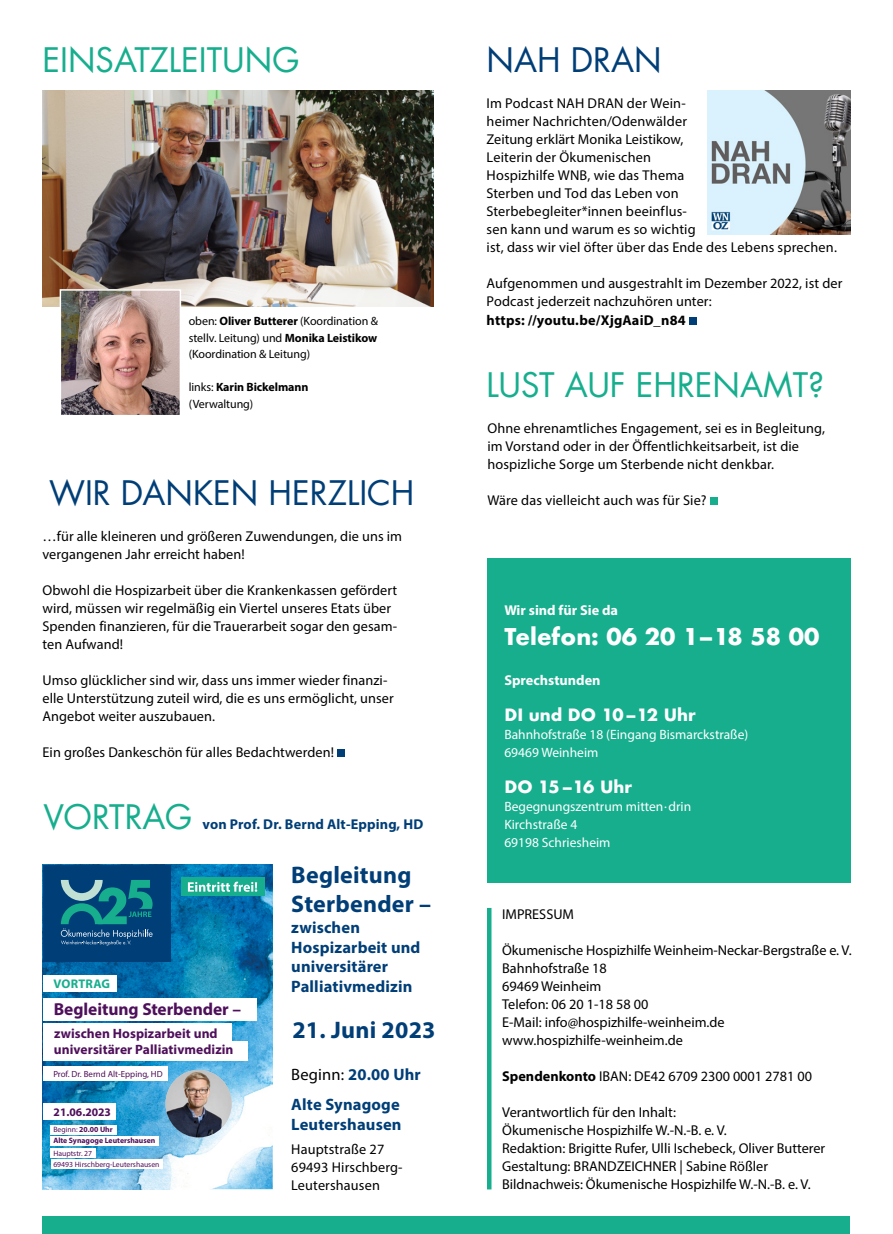
<style>
.page{position:relative;width:893px;height:1234px;background:#fff}
.page>*{position:absolute;margin:0;border:0;box-sizing:border-box;transform-origin:0 0}
.t1{font:33px "Futura Com";color:#17ae8e}
.t2{font:33px "Futura Com";color:#003e77}
.t3{font:700 24px/28.8px "Myriad Pro";letter-spacing:.01em;color:#003e77}
.t4{font:700 22.5px "Futura";color:#fff}
.t5{font:700 17.4px "Myriad Pro";letter-spacing:-.005em;color:#4f105b}
.t6{font:700 16.5px/19.8px "Myriad Pro";letter-spacing:.01em;color:#003e77}
.t7{font:700 16.5px "Futura";color:#fff}
.t8{font:14.25px/18px "Myriad Pro";letter-spacing:.005em;color:#000}
.t9{font:700 14.25px "Myriad Pro";letter-spacing:.01em;color:#003e77}
.t10{font:700 14.25px "Myriad Pro";letter-spacing:.015em;color:#000}
.t11{font:700 14.25px "Myriad Pro";color:#fff}
.t12{font:13.5px/18px "Myriad Pro";color:#fff}
.t13{font:700 13.5px/16.4px "Myriad Pro";letter-spacing:.005em;color:#4f105b}
.t14{font:700 12.6px "Myriad Pro";letter-spacing:.02em;color:#17ae8e}
.t15{font:12px/16.5px "Myriad Pro";letter-spacing:-.005em;color:#000}
.t16{font:700 11.55px "Myriad Pro";color:#4f105b}
.t17{font:8.85px "Myriad Pro";color:#4f105b}
.t18{font:700 7.65px/10.8px "Myriad Pro";color:#4f105b}
.t19{font:7.65px/10.8px "Myriad Pro";color:#4f105b}
.s1{font-weight:700}
.s2{font-weight:400;color:#000}
.s3{font-weight:400}
</style>
<div class="page">
<div style="left:689px;top:317px;width:7px;height:7px;background:#003e77"></div>
<img style="left:43px;top:90px;width:391px;height:216px">
<hr style="left:487px;top:907px;width:4px;height:282px;background:#17ae8e">
<div style="left:487px;top:558px;width:363px;height:324px;background:#17ae8e"></div>
<div style="left:337px;top:749px;width:8px;height:7px;background:#003e77"></div>
<div style="left:43px;top:1216px;width:807px;height:17px;background:#17ae8e"></div>
<img style="left:708px;top:90px;width:142px;height:144px">
<div style="left:710px;top:497px;width:7px;height:7px;background:#17ae8e"></div>
<img style="left:43px;top:864px;width:230px;height:324px">
<div style="left:43px;top:1040px;width:205px;height:20px;background:#fff"></div>
<div style="left:51px;top:1158px;width:111px;height:10px;background:#fff"></div>
<div style="left:51px;top:1124px;width:66px;height:10px;background:#fff"></div>
<div style="left:51px;top:1135px;width:108px;height:10px;background:#fff"></div>
<div style="left:51px;top:1147px;width:45px;height:10px;background:#fff"></div>
<div style="left:43px;top:1102px;width:72px;height:17px;background:#fff"></div>
<div style="left:43px;top:974px;width:74px;height:17px;background:#fff"></div>
<div style="left:43px;top:864px;width:127px;height:97px;background:#003e77"></div>
<svg style="left:61px;top:880px;width:92px;height:65px"></svg>
<div style="left:43px;top:1066px;width:125px;height:14px;background:#fff"></div>
<img style="left:165px;top:1069px;width:67px;height:68px">
<div style="left:43px;top:998px;width:213px;height:22px;background:#fff"></div>
<img style="left:192px;top:1119px;width:81px;height:69px">
<div style="left:181px;top:877px;width:83px;height:18px;background:#17ae8e"></div>
<svg style="left:188px;top:881px;width:69px;height:10px"></svg>
<div style="left:43px;top:1022px;width:188px;height:19px;background:#fff"></div>
<img style="left:63px;top:292px;width:115px;height:121px">
<div style="left:60px;top:289px;width:121px;height:127px;border:2px solid #fff"></div>
<h1 class="t1" style="left:43px;top:38px;width:258px">EINSATZLEITUNG</h1>
<h1 class="t2" style="left:487px;top:38px;width:177px">NAH DRAN</h1>
<p class="t8" style="left:487px;top:94px;width:352px">Im Podcast NAH DRAN der Wein-<br>heimer Nachrichten/Odenwälder<br>Zeitung erklärt Monika Leistikow,<br>Leiterin der Ökumenischen<br>Hospizhilfe WNB, wie das Thema<br>Sterben und Tod das Leben von<br>Sterbebegleiter*innen beeinflus-<br>sen kann und warum es so wichtig<br>ist, dass wir viel öfter über das Ende des Lebens sprechen.</p>
<p class="t8" style="left:487px;top:274px;width:357px">Aufgenommen und ausgestrahlt im Dezember 2022, ist der<br>Podcast jederzeit nachzuhören unter:</p>
<p class="t15" style="left:189px;top:313px;width:191px">oben: <span class="s1">Oliver Butterer</span> (Koordination &amp;</p>
<p class="t10" style="left:487px;top:310px;width:201px">https: //youtu.be/XjgAaiD_n84</p>
<p class="t15" style="left:189px;top:329px;width:190px">stellv. Leitung) und <span class="s1">Monika Leistikow </span>(Koordination &amp; Leitung)</p>
<p class="t15" style="left:189px;top:379px;width:121px">links: <span class="s1">Karin Bickelmann </span>(Verwaltung)</p>
<h1 class="t1" style="left:487px;top:362px;width:339px">LUST AUF EHRENAMT?</h1>
<h1 class="t2" style="left:49px;top:470px;width:367px">WIR DANKEN HERZLICH</h1>
<p class="t8" style="left:43px;top:526px;width:361px">…für alle kleineren und größeren Zuwendungen, die uns im vergangenen Jahr erreicht haben!</p>
<p class="t8" style="left:43px;top:580px;width:356px">Obwohl die Hospizarbeit über die Krankenkassen gefördert wird, müssen wir regelmäßig ein Viertel unseres Etats über Spenden finanzieren, für die Trauerarbeit sogar den gesam&shy;ten Aufwand!</p>
<p class="t8" style="left:43px;top:670px;width:353px">Umso glücklicher sind wir, dass uns immer wieder finanzi&shy;elle Unterstützung zuteil wird, die es uns ermöglicht, unser<br>Angebot weiter auszubauen.</p>
<p class="t8" style="left:43px;top:742px;width:293px">Ein großes Dankeschön für alles Bedachtwerden!</p>
<h1 class="t1" style="left:43px;top:794px;width:150px">VORTRAG</h1>
<p class="t9" style="left:203px;top:814px;width:222px">von Prof. Dr. Bernd Alt-Epping, HD</p>
<h2 class="t3" style="left:291px;top:859px;width:141px">Begleitung<br>Sterbender –</h2>
<p class="t6" style="left:291px;top:916px;width:131px">zwischen<br>Hospizarbeit und universitärer<br>Palliativmedizin</p>
<h2 class="t3" style="left:292px;top:1014px;width:145px">21. Juni 2023</h2>
<p class="t6" style="left:291px;top:1058px;width:131px;line-height:30px"><span class="s2">Beginn:</span> 20.00 Uhr<br>Alte Synagoge</p>
<p class="t6" style="left:291px;top:1113px;width:112px">Leutershausen</p>
<p class="t8" style="left:291px;top:1139px;width:113px">Hauptstraße 27<br>69493 Hirschberg-<br>Leutershausen</p>
<p class="t14" style="left:53px;top:975px;width:58px">VORTRAG</p>
<p class="t5" style="left:54px;top:997px;width:189px">Begleitung Sterbender –</p>
<p class="t13" style="left:54px;top:1024px;width:181px">zwischen Hospizarbeit und universitärer Palliativmedizin</p>
<p class="t17" style="left:53px;top:1067px;width:111px">Prof. Dr. Bernd Alt-Epping, HD</p>
<p class="t16" style="left:54px;top:1103px;width:59px">21.06.2023</p>
<p class="t18" style="left:53px;top:1123px;width:104px"><span class="s3">Beginn:</span> 20.00 Uhr<br>Alte Synagoge Leutershausen</p>
<p class="t19" style="left:53px;top:1147px;width:108px">Hauptstr. 27<br>69493 Hirschberg-Leutershausen</p>
<p class="t8" style="left:487px;top:418px;width:339px">Ohne ehrenamtliches Engagement, sei es in Begleitung, im Vorstand oder in der Öffentlichkeitsarbeit, ist die hospizliche Sorge um Sterbende nicht denkbar.</p>
<p class="t8" style="left:487px;top:490px;width:221px">Wäre das vielleicht auch was für Sie?</p>
<p class="t11" style="left:504px;top:600px;width:115px">Wir sind für Sie da</p>
<h3 class="t4" style="left:504px;top:620px;width:317px">Telefon: 06 20 1–18 58 00</h3>
<p class="t11" style="left:504px;top:670px;width:98px">Sprechstunden</p>
<p class="t7" style="left:504px;top:702px;width:193px">DI und DO 10–12 Uhr</p>
<p class="t12" style="left:504px;top:725px;width:245px">Bahnhofstraße 18 (Eingang Bismarckstraße)<br>69469 Weinheim</p>
<p class="t7" style="left:504px;top:774px;width:129px">DO 15–16 Uhr</p>
<p class="t12" style="left:504px;top:797px;width:188px">Begegnungszentrum mitten.drin<br>Kirchstraße 4<br>69198 Schriesheim</p>
<p class="t8" style="left:502px;top:904px;width:73px">IMPRESSUM</p>
<p class="t8" style="left:502px;top:940px;width:351px">Ökumenische Hospizhilfe Weinheim-Neckar-Bergstraße e. V.<br>Bahnhofstraße 18<br>69469 Weinheim<br>Telefon: 06 20 1-18 58 00<br>E-Mail: info@hospizhilfe-weinheim.de www.hospizhilfe-weinheim.de</p>
<p class="t8" style="left:502px;top:1066px;width:311px"><span class="s1">Spendenkonto</span> IBAN: DE42 6709 2300 0001 2781 00</p>
<p class="t8" style="left:502px;top:1102px;width:324px">Verantwortlich für den Inhalt:<br>Ökumenische Hospizhilfe W.-N.-B. e. V.<br>Redaktion: Brigitte Rufer, Ulli Ischebeck, Oliver Butterer Gestaltung: BRANDZEICHNER | Sabine Rößler Bildnachweis: Ökumenische Hospizhilfe W.-N.-B. e. V.</p>
</div>
